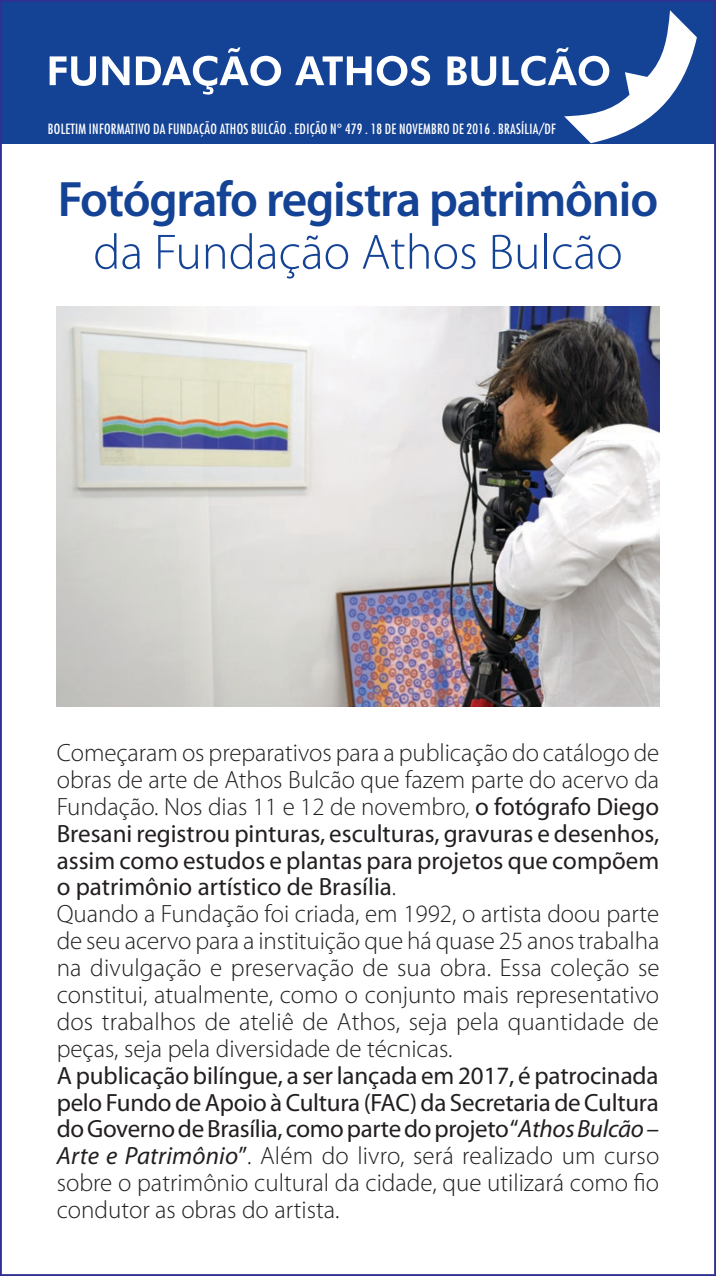
<style>
.page{position:relative;width:716px;height:1276px;background:#fff}
.page>*{position:absolute;margin:0;border:0;box-sizing:border-box;transform-origin:0 0}
.t1{font:600 50px "Myriad Pro";letter-spacing:-.025em;color:#144295}
.t2{font:300 50px "Myriad Pro";color:#144295}
.t3{font:300 25px/26.8px "Myriad Pro";color:#231f20}
.t4{font:25px/27px "Myriad Pro";letter-spacing:-.015em;color:#231f20;text-align:justify}
.t5{font:condensed 13.75px "Futura Std";letter-spacing:.02em;color:#fff}
.s1{font-weight:400}
.s2{font-style:italic}
.s3{font-weight:300}
</style>
<div class="page">
<div style="left:0;top:0;width:716px;height:143px;background:#144295"></div>
<svg style="left:50px;top:56px;width:46px;height:30px"></svg>
<svg style="left:102px;top:56px;width:27px;height:29px"></svg>
<svg style="left:136px;top:47px;width:145px;height:48px"></svg>
<svg style="left:295px;top:56px;width:76px;height:29px"></svg>
<svg style="left:377px;top:56px;width:53px;height:30px"></svg>
<svg style="left:447px;top:56px;width:49px;height:30px"></svg>
<svg style="left:502px;top:10px;width:195px;height:133px"></svg>
<img style="left:57px;top:306px;width:602px;height:401px">
<p class="t5" style="left:48px;top:120px;width:509px">BOLETIM INFORMATIVO DA FUNDAÇÃO ATHOS BULCÃO . EDIÇÃO N° 479 . 18 DE NOVEMBRO DE 2016 . BRASÍLIA/DF</p>
<h1 class="t1" style="left:58px;top:167px;width:602px">Fotógrafo registra patrimônio</h1>
<h1 class="t2" style="left:93px;top:222px;width:531px">da Fundação Athos Bulcão</h1>
<p class="t3" style="left:57px;top:739px;width:604px">Começaram os preparativos para a publicação do catálogo de obras de arte de Athos Bulcão que fazem parte do acervo da Fundação. Nos dias 11 e 12 de novembro, <span class="s1">o fotógrafo Diego Bresani registrou pinturas, esculturas, gravuras e desenhos, assim como estudos e plantas para projetos que compõem o patrimônio artístico de Brasília</span>.<br>Quando a Fundação foi criada, em 1992, o artista doou parte de seu acervo para a instituição que há quase 25 anos trabalha na divulgação e preservação de sua obra. Essa coleção se constitui, atualmente, como o conjunto mais representativo dos trabalhos de ateliê de Athos, seja pela quantidade de peças, seja pela diversidade de técnicas.</p>
<p class="t4" style="left:57px;top:1061px;width:604px">A publicação bilíngue, a ser lançada em 2017, é patrocinada pelo Fundo de Apoio à Cultura (FAC) da Secretaria de Cultura do Governo de Brasília, como parte do projeto “<span class="s2">Athos Bulcão – Arte e Patrimônio</span>”<span class="s3">. Além do livro, será realizado um curso sobre o patrimônio cultural da cidade, que utilizará como fio condutor as obras do artista.</span></p>
</div>
